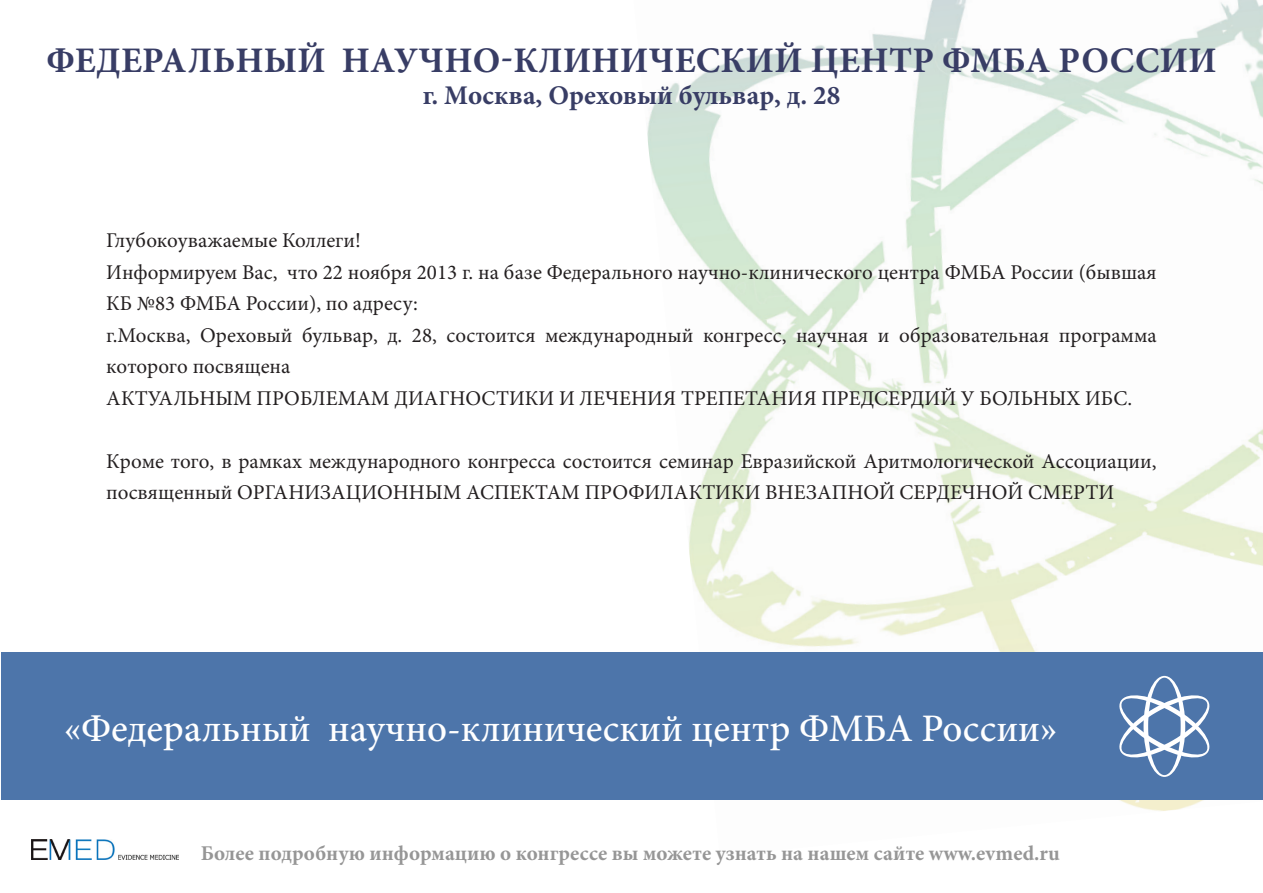
<style>
.page{position:relative;width:1263px;height:893px;background:#fff}
.page>*{position:absolute;margin:0;border:0;box-sizing:border-box;transform-origin:0 0}
.t1{font:500 39px "Minion Pro";color:#fff}
.t2{font:700 36px "Minion Pro";letter-spacing:.01em;color:#383d65}
.t3{font:700 27px "Minion Pro";color:#383d65}
.t4{font:21px/31.5px "Minion Pro";color:#231f20}
.t5{font:700 21px "Minion Pro";color:#969696}
</style>
<div class="page">
<img style="left:634px;top:0;width:579px;height:653px">
<img style="left:1158px;top:0;width:105px;height:552px">
<img style="left:1213px;top:546px;width:50px;height:107px">
<img style="left:704px;top:652px;width:536px;height:159px">
<div style="left:2px;top:653px;width:1261px;height:147px;background:#4d75aa"></div>
<svg style="left:1119px;top:676px;width:91px;height:101px"></svg>
<img style="left:32px;top:839px;width:147px;height:20px">
<p class="t2" style="left:46px;top:35px;width:1172px">ФЕДЕРАЛЬНЫЙ НАУЧНО-КЛИНИЧЕСКИЙ ЦЕНТР ФМБА РОССИИ</p>
<p class="t3" style="left:423px;top:76px;width:419px">г. Москва, Ореховый бульвар, д. 28</p>
<p class="t4" style="left:106px;top:225px;width:256px">Глубокоуважаемые Коллеги!</p>
<p class="t4" style="left:106px;top:256px;width:1052px">Информируем Вас, что 22 ноября 2013 г. на базе Федерального научно-клинического центра ФМБА России (бывшая<br>КБ №83 ФМБА России), по адресу:</p>
<p class="t4" style="left:106px;top:319px;width:1052px">г.Москва, Ореховый бульвар, д. 28, состоится международный конгресс, научная и образовательная программа которого посвящена</p>
<p class="t4" style="left:106px;top:382px;width:1027px">АКТУАЛЬНЫМ ПРОБЛЕМАМ ДИАГНОСТИКИ И ЛЕЧЕНИЯ ТРЕПЕТАНИЯ ПРЕДСЕРДИЙ У БОЛЬНЫХ ИБС.</p>
<p class="t4" style="left:106px;top:445px;width:1052px">Кроме того, в рамках международного конгресса состоится семинар Евразийской Аритмологической Ассоциации, посвященный ОРГАНИЗАЦИОННЫМ АСПЕКТАМ ПРОФИЛАКТИКИ ВНЕЗАПНОЙ СЕРДЕЧНОЙ СМЕРТИ</p>
<p class="t1" style="left:64px;top:702px;width:995px">«Федеральный научно-клинический центр ФМБА России»</p>
<p class="t5" style="left:201px;top:838px;width:860px">Более подробную информацию о конгрессе вы можете узнать на нашем сайте www.evmed.ru</p>
</div>
